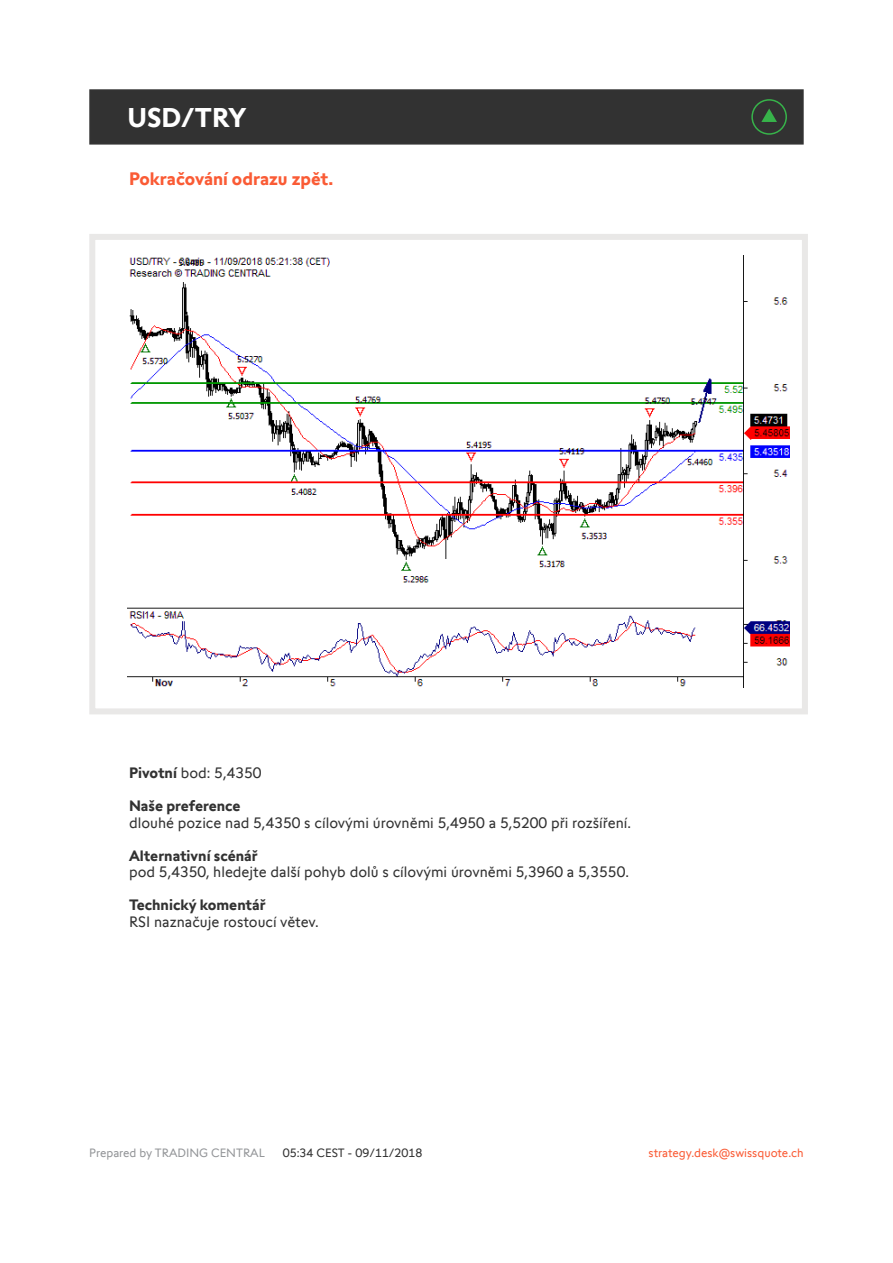
<style>
.page{position:relative;width:893px;height:1263px;background:#fff}
.page>*{position:absolute;margin:0;border:0;box-sizing:border-box;transform-origin:0 0}
.t1{font:700 27px "Swissquote CT";color:#fff}
.t2{font:700 18px "Swissquote CT";color:#fa5b35}
.t3{font:15px "Swissquote CT";color:#323232}
.t4{font:700 15px "Swissquote CT";color:#323232}
.t5{font:12px "Swissquote CT";color:#fa5b35}
.t6{font:12px "Swissquote CT";color:#939598}
.t7{font:12px "Swissquote CT";color:#323232}
.s1{font-weight:700}
</style>
<div class="page">
<div style="left:89px;top:234px;width:719px;height:480px;border:6px solid #e9e8e7"></div>
<div style="left:89px;top:89px;width:715px;height:56px;background:#323232;border:2px solid #323232"></div>
<img style="left:128px;top:255px;width:661px;height:432px">
<svg style="left:751px;top:99px;width:36px;height:36px"></svg>
<h1 class="t1" style="left:128px;top:101px;width:120px">USD/TRY</h1>
<p class="t2" style="left:129px;top:168px;width:206px">Pokračování odrazu zpět.</p>
<p class="t3" style="left:129px;top:764px;width:134px"><span class="s1">Pivotní</span> bod: 5,4350</p>
<p class="t4" style="left:129px;top:797px;width:113px">Naše preference</p>
<p class="t3" style="left:129px;top:814px;width:503px">dlouhé pozice nad 5,4350 s cílovými úrovněmi 5,4950 a 5,5200 při rozšíření.</p>
<p class="t4" style="left:129px;top:846px;width:130px">Alternativní scénář</p>
<p class="t3" style="left:129px;top:863px;width:501px">pod 5,4350, hledejte další pohyb dolů s cílovými úrovněmi 5,3960 a 5,3550.</p>
<p class="t4" style="left:129px;top:896px;width:138px">Technický komentář</p>
<p class="t3" style="left:129px;top:913px;width:191px">RSI naznačuje rostoucí větev.</p>
<p class="t6" style="left:89px;top:1145px;width:177px">Prepared by TRADING CENTRAL</p>
<p class="t7" style="left:283px;top:1145px;width:141px">05:34 CEST - 09/11/2018</p>
<p class="t5" style="left:649px;top:1145px;width:157px">strategy.desk@swissquote.ch</p>
</div>
